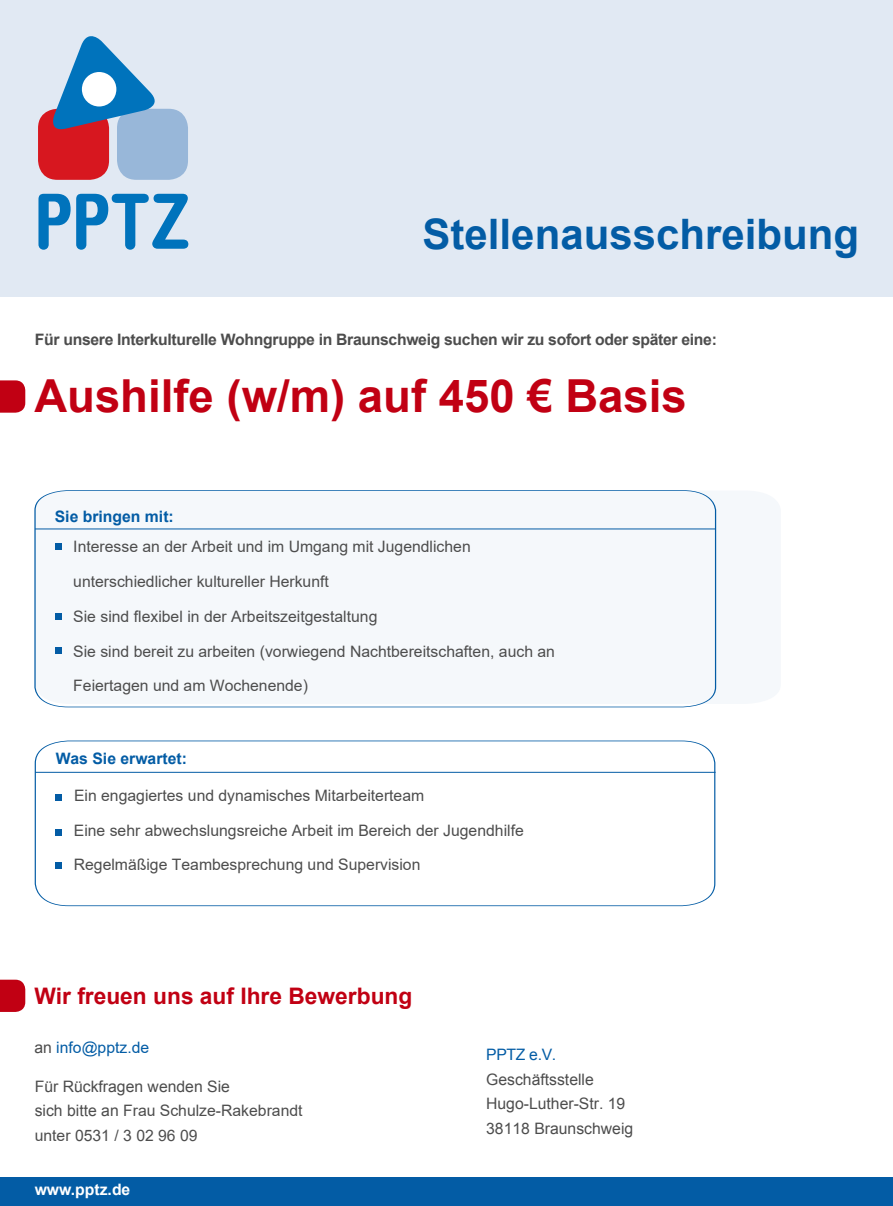
<style>
.page{position:relative;width:893px;height:1206px;background:#fff}
.page>*{position:absolute;margin:0;border:0;box-sizing:border-box;transform-origin:0 0}
.Arial{font:700 45.5px "Arial";color:#c10013}
.Arial-2{font:700 42px "Arial";color:#035ca5}
.Arial-3{font:700 22.75px "Arial";color:#c10013}
.Arial-4{font:15.75px/24.5px "Arial";color:#4d4d4d}
.Arial-5{font:700 15.75px "Arial";letter-spacing:-.02em;color:#4d4d4d}
.Arial-6{font:700 15.75px "Arial";color:#035ca5}
.Arial-7{font:15.75px "Arial";color:#035ca5}
.Arial-8{font:700 15.75px "Arial";color:#fff}
.s1{color:#4d4d4d}
.s2{color:#035ca5}
</style>
<div class="page">
<div style="left:34px;top:490px;width:682px;height:217px;background:#f5f8fb"></div>
<div style="left:0;top:0;width:893px;height:297px;background:#e1e9f3"></div>
<svg style="left:38px;top:194px;width:150px;height:56px"></svg>
<div style="left:38px;top:109px;width:71px;height:71px;background:#d7171f;border-radius:19px"></div>
<div style="left:117px;top:109px;width:71px;height:71px;background:#98b7d9;border-radius:19px"></div>
<svg style="left:47px;top:36px;width:116px;height:97px"></svg>
<div style="left:82px;top:72px;width:34px;height:34px;background:#fff;border-radius:50%"></div>
<svg style="left:35px;top:740px;width:681px;height:166px"></svg>
<svg style="left:0;top:380px;width:25px;height:32px"></svg>
<svg style="left:0;top:979px;width:25px;height:32px"></svg>
<hr style="left:35px;top:528px;width:681px;height:1px;background:#035ca5">
<div style="left:0;top:1177px;width:893px;height:28px;background:#035ca5"></div>
<svg style="left:55px;top:646px;width:7px;height:7px"></svg>
<hr style="left:35px;top:772px;width:681px;height:1px;background:#035ca5">
<svg style="left:55px;top:613px;width:7px;height:7px"></svg>
<svg style="left:55px;top:862px;width:7px;height:6px"></svg>
<svg style="left:55px;top:828px;width:7px;height:7px"></svg>
<svg style="left:55px;top:793px;width:7px;height:7px"></svg>
<p class="Arial-2" style="left:423px;top:205px;width:438px">Stellenausschreibung</p>
<p class="Arial-5" style="left:35px;top:328px;width:683px">Für unsere Interkulturelle Wohngruppe in Braunschweig suchen wir zu sofort oder später eine:</p>
<p class="Arial" style="left:34px;top:364px;width:654px">Aushilfe (w/m) auf 450 € Basis</p>
<p class="Arial-6" style="left:55px;top:505px;width:121px">Sie bringen mit:</p>
<p class="Arial-4" style="left:73px;top:534px;width:399px">Interesse an der Arbeit und im Umgang mit Jugendlichen</p>
<p class="Arial-4" style="left:73px;top:569px;width:257px">unterschiedlicher kultureller Herkunft</p>
<p class="Arial-4" style="left:73px;top:604px;width:306px">Sie sind flexibel in der Arbeitszeitgestaltung</p>
<p class="Arial-4" style="left:73px;top:638px;width:483px">Sie sind bereit zu arbeiten (vorwiegend Nachtbereitschaften, auch an</p>
<p class="Arial-4" style="left:73px;top:673px;width:236px">Feiertagen und am Wochenende)</p>
<p class="Arial-6" style="left:56px;top:747px;width:133px">Was Sie erwartet:</p>
<p class="Arial-4" style="left:74px;top:778px;width:451px;line-height:34.5px">Ein engagiertes und dynamisches Mitarbeiterteam<br>Eine sehr abwechslungsreiche Arbeit im Bereich der Jugendhilfe<br>Regelmäßige Teambesprechung und Supervision</p>
<p class="Arial-3" style="left:34px;top:979px;width:379px">Wir freuen uns auf Ihre Bewerbung</p>
<p class="Arial-7" style="left:34px;top:1036px;width:116px"><span class="s1">an</span> info@pptz.de</p>
<p class="Arial-4" style="left:35px;top:1074px;width:269px">Für Rückfragen wenden Sie<br>sich bitte an Frau Schulze-Rakebrandt unter 0531 / 3 02 96 09</p>
<p class="Arial-8" style="left:35px;top:1178px;width:97px">www.pptz.de</p>
<p class="Arial-4" style="left:486px;top:1042px;width:149px"><span class="s2">PPTZ e.V.<br></span>Geschäftsstelle<br>Hugo-Luther-Str. 19<br>38118 Braunschweig</p>
</div>
